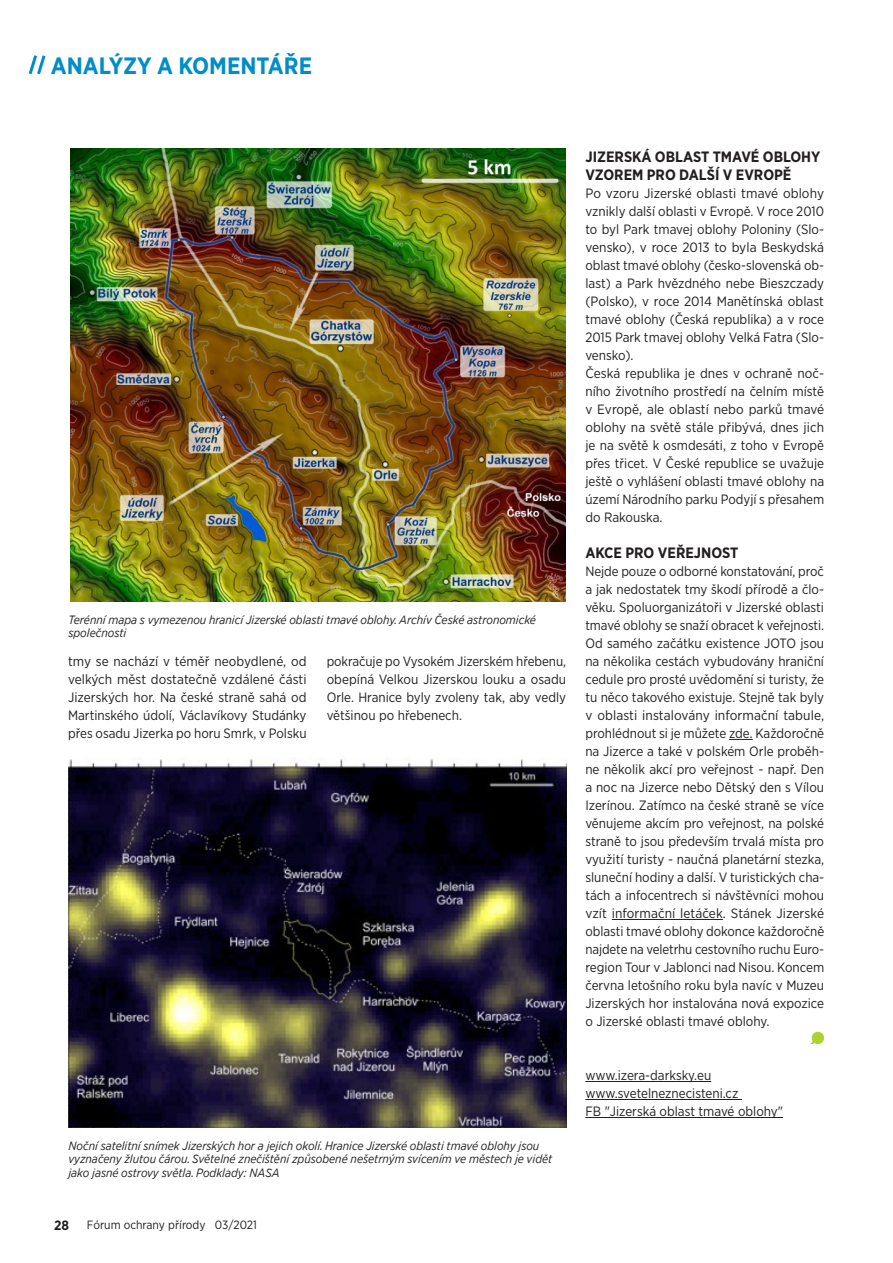
<style>
.page{position:relative;width:893px;height:1263px;background:#fff}
.page>*{position:absolute;margin:0;border:0;box-sizing:border-box;transform-origin:0 0}
.t1{font:700 23.55px "Gotham Narrow";color:#008dc8}
.t2{font:700 15px/18px "Gotham Narrow";color:#231f20}
.t3{font:13.5px/18px "Gotham Narrow";color:#231f20;text-align:justify}
.t4{font:700 13.5px "Gotham Narrow";color:#231f20}
.t5{font:italic 12px/13.5px "Gotham Narrow";color:#231f20}
.t6{font:12px "Gotham Narrow";color:#231f20}
</style>
<div class="page">
<svg style="left:28px;top:55px;width:18px;height:20px"></svg>
<svg style="left:729px;top:739px;width:24px;height:1px"></svg>
<hr style="left:612px;top:919px;width:111px;height:1px;background:#231f20">
<hr style="left:585px;top:1081px;width:126px;height:1px;background:#231f20">
<hr style="left:585px;top:1099px;width:157px;height:1px;background:#231f20">
<hr style="left:585px;top:1117px;width:198px;height:1px;background:#231f20">
<svg style="left:810px;top:1032px;width:14px;height:12px"></svg>
<img style="left:70px;top:149px;width:495px;height:452px">
<img style="left:68px;top:758px;width:499px;height:369px">
<h1 class="t1" style="left:51px;top:51px;width:263px">ANALÝZY A KOMENTÁŘE</h1>
<p class="t5" style="left:68px;top:612px;width:469px">Terénní mapa s vymezenou hranicí Jizerské oblasti tmavé oblohy. Archív České astronomické společnosti</p>
<p class="t3" style="left:68px;top:652px;width:240px">tmy se nachází v téměř neobydlené, od velkých měst dostatečně vzdálené části Jizerských hor. Na české straně sahá od Martinského údolí, Václavíkovy Studánky přes osadu Jizerka po horu Smrk, v Polsku</p>
<p class="t3" style="left:327px;top:652px;width:241px">pokračuje po Vysokém Jizerském hřebenu, obepíná Velkou Jizerskou louku a osadu Orle. Hranice byly zvoleny tak, aby vedly většinou po hřebenech.</p>
<p class="t5" style="left:68px;top:1138px;width:485px">Noční satelitní snímek Jizerských hor a jejich okolí. Hranice Jizerské oblasti tmavé oblohy jsou vyznačeny žlutou čárou. Světelné znečištění způsobené nešetrným svícením ve městech je vidět jako jasné ostrovy světla. Podklady: NASA</p>
<p class="t4" style="left:54px;top:1216px;width:16px">28</p>
<p class="t6" style="left:87px;top:1217px;width:172px">Fórum ochrany přírody 03/2021</p>
<p class="t2" style="left:585px;top:148px;width:236px">JIZERSKÁ OBLAST TMAVÉ OBLOHY<br>VZOREM PRO DALŠÍ V EVROPĚ</p>
<p class="t3" style="left:585px;top:184px;width:240px">Po vzoru Jizerské oblasti tmavé oblohy vznikly další oblasti v Evropě. V roce 2010 to byl Park tmavej oblohy Poloniny (Slo&shy;vensko), v roce 2013 to byla Beskydská oblast tmavé oblohy (česko-slovenská ob&shy;last) a Park hvězdného nebe Bieszczady (Polsko), v roce 2014 Manětínská oblast tmavé oblohy (Česká republika) a v roce 2015 Park tmavej oblohy Velká Fatra (Slo&shy;vensko).</p>
<p class="t3" style="left:585px;top:364px;width:240px">Česká republika je dnes v ochraně noč&shy;ního životního prostředí na čelním místě v Evropě, ale oblastí nebo parků tmavé oblohy na světě stále přibývá, dnes jich je na světě k osmdesáti, z toho v Evropě přes třicet. V České republice se uvažuje ještě o vyhlášení oblasti tmavé oblohy na území Národního parku Podyjí s přesahem do Rakouska.</p>
<p class="t2" style="left:585px;top:544px;width:155px">AKCE PRO VEŘEJNOST</p>
<p class="t3" style="left:585px;top:562px;width:240px">Nejde pouze o odborné konstatování, proč a jak nedostatek tmy škodí přírodě a člo&shy;věku. Spoluorganizátoři v Jizerské oblasti tmavé oblohy se snaží obracet k veřejnosti.<br>Od samého začátku existence JOTO jsou na několika cestách vybudovány hraniční cedule pro prosté uvědomění si turisty, že tu něco takového existuje. Stejně tak byly v oblasti instalovány informační tabule, prohlédnout si je můžete zde. Každoročně na Jizerce a také v polském Orle proběh&shy;ne několik akcí pro veřejnost - např. Den a noc na Jizerce nebo Dětský den s Vílou Izerínou. Zatímco na české straně se více věnujeme akcím pro veřejnost, na polské straně to jsou především trvalá místa pro využití turisty - naučná planetární stezka, sluneční hodiny a další. V turistických cha&shy;tách a infocentrech si návštěvníci mohou vzít informační letáček. Stánek Jizerské oblasti tmavé oblohy dokonce každoročně najdete na veletrhu cestovního ruchu Euro&shy;region Tour v Jablonci nad Nisou. Koncem června letošního roku byla navíc v Muzeu Jizerských hor instalována nová expozice o Jizerské oblasti tmavé oblohy.</p>
<p class="t3" style="left:585px;top:1066px;width:127px">www.izera-darksky.eu</p>
<p class="t3" style="left:585px;top:1084px;width:154px">www.svetelneznecisteni.cz</p>
<p class="t3" style="left:585px;top:1102px;width:199px">FB "Jizerská oblast tmavé oblohy"</p>
</div>
